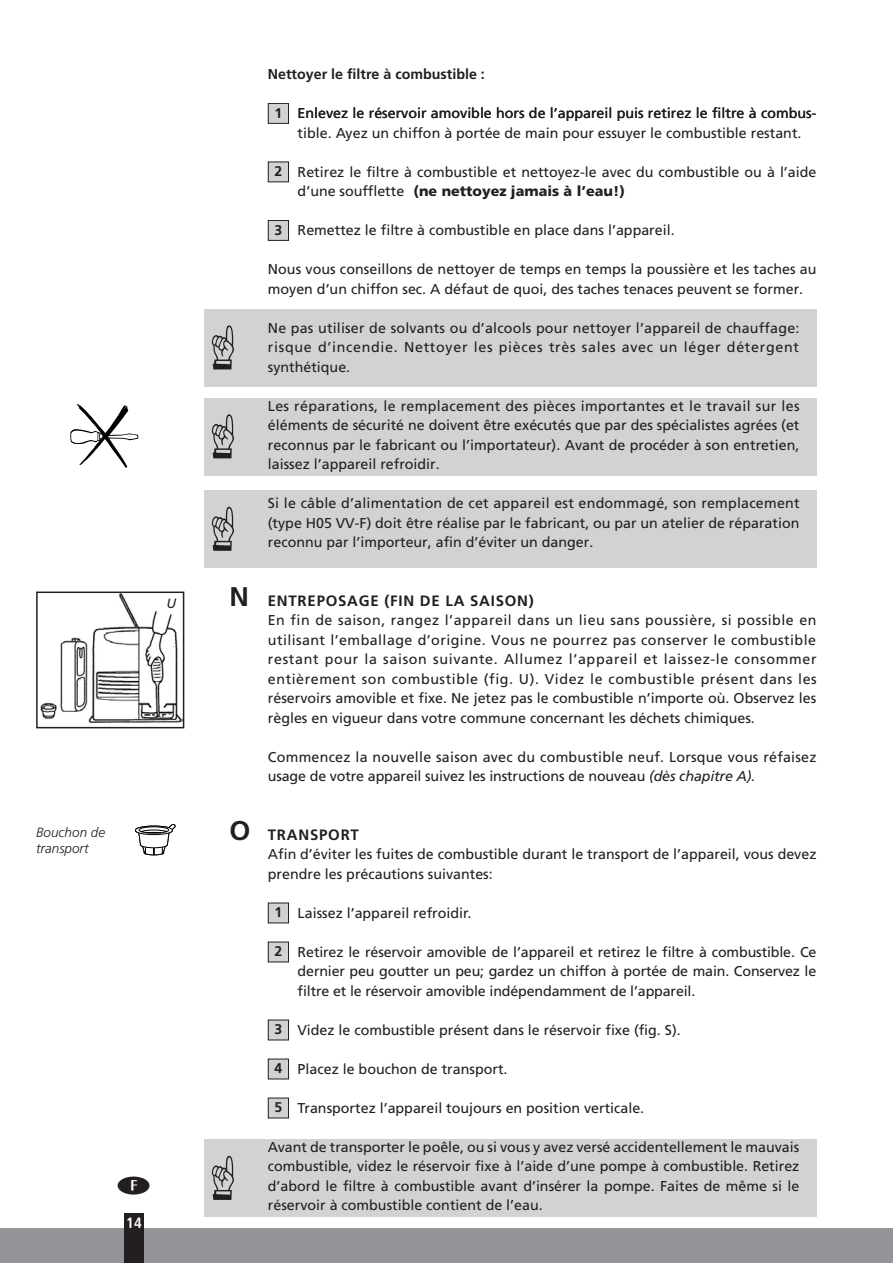
<style>
.page{position:relative;width:893px;height:1263px;background:#fff}
.page>*{position:absolute;margin:0;border:0;box-sizing:border-box;transform-origin:0 0}
.t1{font:700 15px "Frutiger";letter-spacing:.05em;color:#231f20}
.t2{font:700 condensed 15px "Frutiger";color:#fff}
.body_15mm_inspring{font:14.25px/19.5px "Frutiger";color:#231f20;text-align:justify}
.body_15mm_inspring-2{font:700 14.25px "Frutiger";color:#231f20}
.t3{font:700 14.1px "Frutiger";color:#231f20}
.bijschrift_binnen_ka{font:italic 300 13.5px/16.2px "Frutiger LT Std";color:#231f20}
.t4{font:italic 13.5px "Frutiger LT Std";color:#231f20}
.s1{font-weight:900}
.s2{font-size:27px}
.s3{font-family:"Frutiger LT Std";font-style:italic}
</style>
<div class="page">
<div style="left:204px;top:309px;width:612px;height:77px;background:#d1d2d4"></div>
<div style="left:204px;top:398px;width:612px;height:77px;background:#d1d2d4"></div>
<div style="left:204px;top:1139px;width:612px;height:77px;background:#d1d2d4"></div>
<div style="left:204px;top:490px;width:612px;height:77px;background:#d1d2d4"></div>
<div style="left:0;top:1229px;width:893px;height:34px;background:#939598"></div>
<div style="left:124px;top:1213px;width:20px;height:50px;background:#231f20"></div>
<div style="left:268px;top:103px;width:21px;height:20px;background:#d1d2d4"></div>
<div style="left:268px;top:103px;width:21px;height:21px;border:1px solid #231f20"></div>
<div style="left:268px;top:162px;width:21px;height:20px;background:#d1d2d4"></div>
<div style="left:268px;top:162px;width:21px;height:20px;border:1px solid #231f20"></div>
<div style="left:268px;top:220px;width:21px;height:20px;background:#d1d2d4"></div>
<div style="left:268px;top:220px;width:21px;height:21px;border:1px solid #231f20"></div>
<div style="left:268px;top:903px;width:21px;height:20px;background:#d1d2d4"></div>
<div style="left:268px;top:903px;width:21px;height:20px;border:1px solid #231f20"></div>
<div style="left:268px;top:942px;width:21px;height:20px;background:#d1d2d4"></div>
<div style="left:268px;top:942px;width:21px;height:20px;border:1px solid #231f20"></div>
<div style="left:268px;top:1020px;width:21px;height:20px;background:#d1d2d4"></div>
<div style="left:268px;top:1020px;width:21px;height:20px;border:1px solid #231f20"></div>
<div style="left:268px;top:1059px;width:21px;height:20px;background:#d1d2d4"></div>
<div style="left:268px;top:1059px;width:21px;height:20px;border:1px solid #231f20"></div>
<div style="left:268px;top:1098px;width:21px;height:20px;background:#d1d2d4"></div>
<div style="left:268px;top:1098px;width:21px;height:20px;border:1px solid #231f20"></div>
<img style="left:40px;top:594px;width:141px;height:129px">
<div style="left:36px;top:591px;width:148px;height:137px;border:2px solid #231f20"></div>
<svg style="left:135px;top:824px;width:41px;height:32px"></svg>
<svg style="left:70px;top:404px;width:68px;height:64px"></svg>
<p class="t4" style="left:166px;top:595px;width:11px">U</p>
<p class="bijschrift_binnen_ka" style="left:36px;top:824px;width:71px">Bouchon de transport</p>
<p class="t2" style="left:126px;top:1214px;width:17px">14</p>
<p class="body_15mm_inspring-2" style="left:268px;top:66px;width:218px">Nettoyer le filtre à combustible :</p>
<p class="t3" style="left:275px;top:105px;width:9px">1</p>
<p class="body_15mm_inspring" style="left:298px;top:103px;width:520px">Enlevez le réservoir amovible hors de l’appareil puis retirez le filtre à combus&shy;tible. Ayez un chiffon à portée de main pour essuyer le combustible restant.</p>
<p class="t3" style="left:275px;top:163px;width:9px">2</p>
<p class="body_15mm_inspring" style="left:298px;top:162px;width:520px">Retirez le filtre à combustible et nettoyez-le avec du combustible ou à l’aide d’une soufflette <span class="s1">(ne nettoyez jamais à l’eau!)</span></p>
<p class="t3" style="left:275px;top:222px;width:9px">3</p>
<p class="body_15mm_inspring" style="left:298px;top:220px;width:378px">Remettez le filtre à combustible en place dans l’appareil.</p>
<p class="body_15mm_inspring" style="left:268px;top:259px;width:550px">Nous vous conseillons de nettoyer de temps en temps la poussière et les taches au moyen d’un chiffon sec. A défaut de quoi, des taches tenaces peuvent se former.</p>
<p class="body_15mm_inspring" style="left:268px;top:318px;width:533px">Ne pas utiliser de solvants ou d’alcools pour nettoyer l’appareil de chauffage: risque d’incendie. Nettoyer les pièces très sales avec un léger détergent synthétique.</p>
<p class="body_15mm_inspring" style="left:268px;top:396px;width:533px">Les réparations, le remplacement des pièces importantes et le travail sur les éléments de sécurité ne doivent être exécutés que par des spécialistes agrées (et reconnus par le fabricant ou l’importateur). Avant de procéder à son entretien, laissez l’appareil refroidir.</p>
<p class="body_15mm_inspring" style="left:268px;top:493px;width:533px">Si le câble d’alimentation de cet appareil est endommagé, son remplacement (type H05 VV-F) doit être réalise par le fabricant, ou par un atelier de réparation reconnu par l’importeur, afin d’éviter un danger.</p>
<p class="t1" style="left:230px;top:592px;width:306px"><span class="s2">N</span> ENTREPOSAGE (FIN DE LA SAISON)</p>
<p class="body_15mm_inspring" style="left:268px;top:610px;width:550px">En fin de saison, rangez l’appareil dans un lieu sans poussière, si possible en utilisant l’emballage d’origine. Vous ne pourrez pas conserver le combustible restant pour la saison suivante. Allumez l’appareil et laissez-le consommer entièrement son combustible (fig. U). Videz le combustible présent dans les réservoirs amovible et fixe. Ne jetez pas le combustible n’importe où. Observez les règles en vigueur dans votre commune concernant les déchets chimiques.</p>
<p class="body_15mm_inspring" style="left:268px;top:747px;width:550px">Commencez la nouvelle saison avec du combustible neuf. Lorsque vous réfaisez usage de votre appareil suivez les instructions de nouveau <span class="s3">(dès chapitre A).</span></p>
<p class="t1" style="left:230px;top:826px;width:131px"><span class="s2">O</span> TRANSPORT</p>
<p class="body_15mm_inspring" style="left:268px;top:844px;width:550px">Afin d’éviter les fuites de combustible durant le transport de l’appareil, vous devez prendre les précautions suivantes:</p>
<p class="t3" style="left:275px;top:904px;width:9px">1</p>
<p class="body_15mm_inspring" style="left:298px;top:903px;width:175px">Laissez l’appareil refroidir.</p>
<p class="t3" style="left:275px;top:943px;width:9px">2</p>
<p class="body_15mm_inspring" style="left:298px;top:942px;width:520px">Retirez le réservoir amovible de l’appareil et retirez le filtre à combustible. Ce dernier peu goutter un peu; gardez un chiffon à portée de main. Conservez le filtre et le réservoir amovible indépendamment de l’appareil.</p>
<p class="t3" style="left:275px;top:1021px;width:9px">3</p>
<p class="body_15mm_inspring" style="left:298px;top:1020px;width:385px">Videz le combustible présent dans le réservoir fixe (fig. S).</p>
<p class="t3" style="left:275px;top:1060px;width:9px">4</p>
<p class="body_15mm_inspring" style="left:298px;top:1059px;width:211px">Placez le bouchon de transport.</p>
<p class="t3" style="left:275px;top:1099px;width:9px">5</p>
<p class="body_15mm_inspring" style="left:298px;top:1098px;width:348px">Transportez l’appareil toujours en position verticale.</p>
<p class="body_15mm_inspring" style="left:268px;top:1137px;width:533px">Avant de transporter le poêle, ou si vous y avez versé accidentellement le mauvais combustible, videz le réservoir fixe à l’aide d’une pompe à combustible. Retirez d’abord le filtre à combustible avant d’insérer la pompe. Faites de même si le réservoir à combustible contient de l’eau.</p>
</div>
